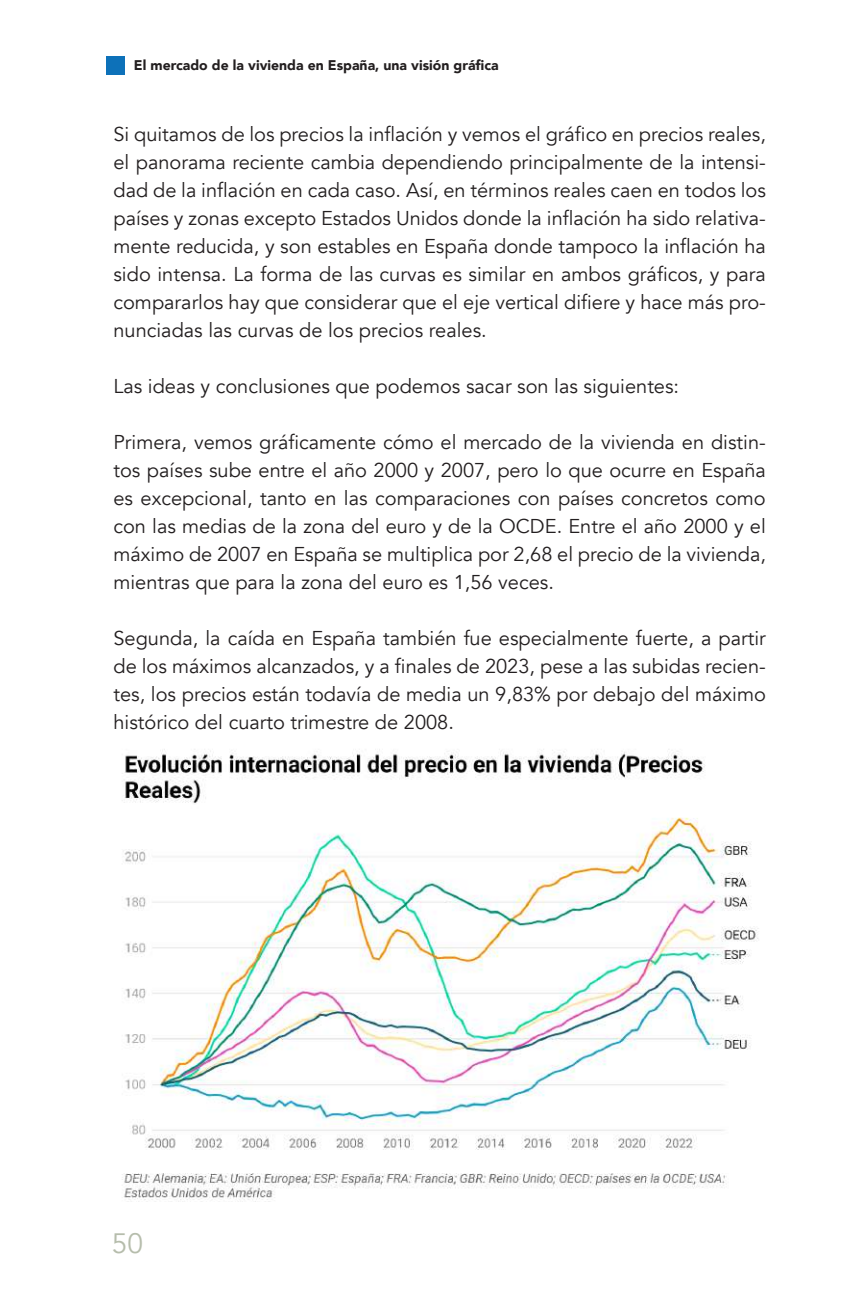
<style>
.page{position:relative;width:851px;height:1304px;background:#fff}
.page>*{position:absolute;margin:0;border:0;box-sizing:border-box;transform-origin:0 0}
.t1{font:28px "Avenir";color:#b6bdac}
.t2{font:20px/28px "Avenir";color:#231f20;text-align:justify}
.t3{font:900 14px "Avenir";color:#231f20}
</style>
<div class="page">
<div style="left:106px;top:57px;width:18px;height:18px;background:#0d71b9"></div>
<img style="left:122px;top:749px;width:637px;height:451px">
<p class="t3" style="left:134px;top:54px;width:366px">El mercado de la vivienda en España, una visión gráfica</p>
<p class="t2" style="left:113px;top:121px;width:654px">Si quitamos de los precios la inflación y vemos el gráfico en precios reales, el panorama reciente cambia dependiendo principalmente de la intensi&shy;dad de la inflación en cada caso. Así, en términos reales caen en todos los países y zonas excepto Estados Unidos donde la inflación ha sido relativa&shy;mente reducida, y son estables en España donde tampoco la inflación ha sido intensa. La forma de las curvas es similar en ambos gráficos, y para compararlos hay que considerar que el eje vertical difiere y hace más pro&shy;nunciadas las curvas de los precios reales.</p>
<p class="t2" style="left:113px;top:373px;width:567px">Las ideas y conclusiones que podemos sacar son las siguientes:</p>
<p class="t2" style="left:113px;top:429px;width:654px">Primera, vemos gráficamente cómo el mercado de la vivienda en distin&shy;tos países sube entre el año 2000 y 2007, pero lo que ocurre en España es excepcional, tanto en las comparaciones con países concretos como con las medias de la zona del euro y de la OCDE. Entre el año 2000 y el máximo de 2007 en España se multiplica por 2,68 el precio de la vivienda, mientras que para la zona del euro es 1,56 veces.</p>
<p class="t2" style="left:113px;top:625px;width:654px">Segunda, la caída en España también fue especialmente fuerte, a partir de los máximos alcanzados, y a finales de 2023, pese a las subidas recien&shy;tes, los precios están todavía de media un 9,83% por debajo del máximo histórico del cuarto trimestre de 2008.</p>
<h1 class="t1" style="left:112px;top:1227px;width:33px">50</h1>
</div>
